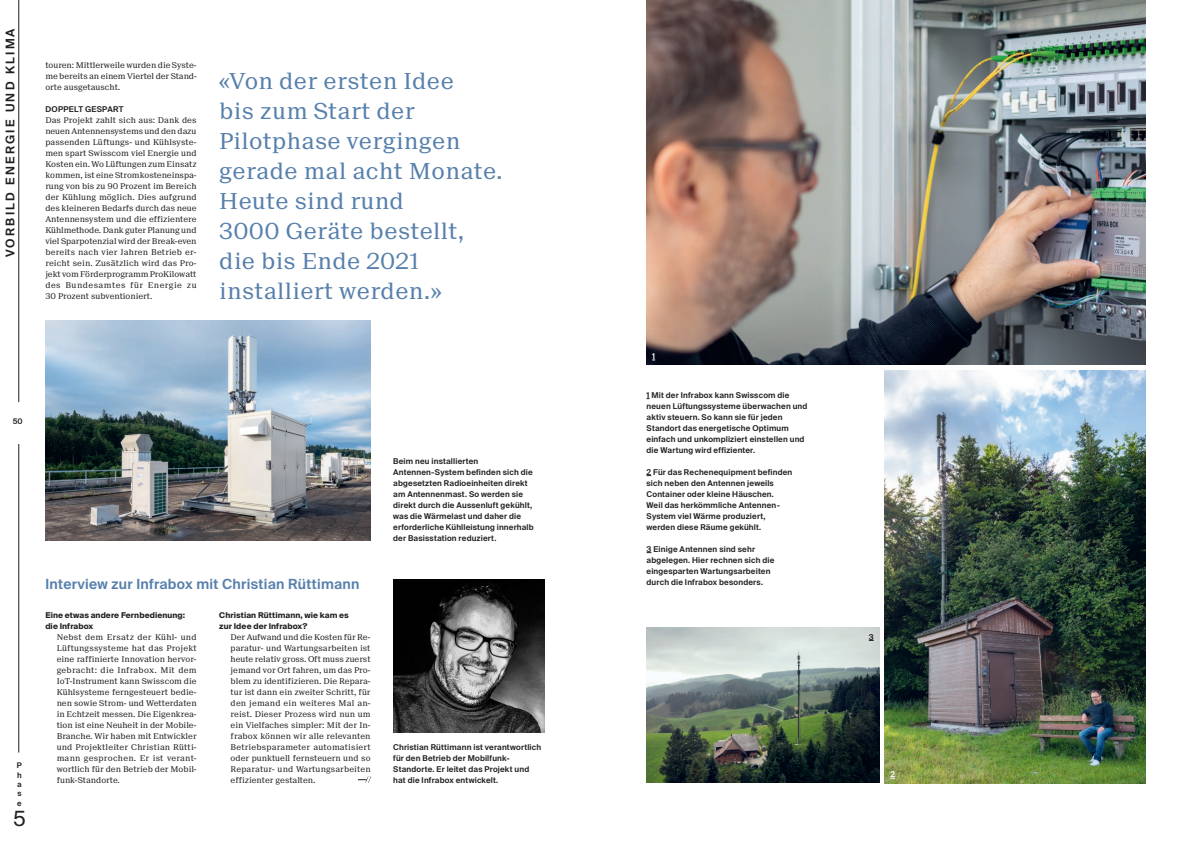
<style>
.page{position:relative;width:1191px;height:842px;background:#fff}
.page>*{position:absolute;margin:0;border:0;box-sizing:border-box;transform-origin:0 0}
.t1{font:22px/30px "Suisse Neue";letter-spacing:.02em;color:#5780ac}
.t2{font:20.9px "Suisse Intl";color:#231f20}
.t3{font:600 14px "Suisse Intl";letter-spacing:.02em;color:#5780ac}
.t4{font:600 12px "Suisse Intl";letter-spacing:.19em;color:#231f20}
.t5{font:8px/11px "Suisse Neue";color:#231f20;text-align:justify}
.t6{font:600 8px/11px "Suisse Intl";letter-spacing:.02em;color:#231f20}
.t7{font:700 8px/11px "Suisse Intl";letter-spacing:.01em;color:#231f20}
.t8{font:600 8px "Suisse Intl";letter-spacing:.04em;color:#231f20}
.t9{font:600 8px "Suisse Intl";color:#fff}
.t10{font:600 7.8px/9.3px "Suisse Intl";color:#231f20;text-align:justify}
</style>
<div class="page">
<img style="left:393px;top:579px;width:151px;height:153px">
<svg style="left:358px;top:776px;width:13px;height:7px"></svg>
<img style="left:646px;top:0;width:499px;height:365px">
<img style="left:884px;top:371px;width:261px;height:412px">
<img style="left:646px;top:627px;width:233px;height:156px">
<img style="left:45px;top:321px;width:325px;height:220px">
<hr style="left:19px;top:0;width:1px;height:402px;background:#231f20">
<hr style="left:19px;top:444px;width:1px;height:308px;background:#231f20">
<h3 class="t4" style="left:3px;top:257px;width:230px;rotate:-90deg">VORBILD ENERGIE UND KLIMA</h3>
<p class="t5" style="left:45px;top:59px;width:153px">touren: Mittlerweile wurden die Syste&shy;me bereits an einem Viertel der Stand&shy;orte ausgetauscht.</p>
<p class="t8" style="left:45px;top:104px;width:80px">DOPPELT GESPART</p>
<p class="t5" style="left:45px;top:114px;width:153px">Das Projekt zahlt sich aus: Dank des neuen Antennensystems und den dazu passenden Lüftungs- und Kühlsyste&shy;men spart Swisscom viel Energie und Kosten ein. Wo Lüftungen zum Einsatz kommen, ist eine Stromkosteneinspa&shy;rung von bis zu 90 Prozent im Bereich der Kühlung möglich. Dies aufgrund des kleineren Bedarfs durch das neue Antennensystem und die effizientere Kühlmethode. Dank guter Planung und viel Sparpotenzial wird der Break-even bereits nach vier Jahren Betrieb er&shy;reicht sein. Zusätzlich wird das Pro&shy;jekt vom Förderprogramm ProKilowatt des Bundesamtes für Energie zu 30 Prozent subventioniert.</p>
<h1 class="t1" style="left:219px;top:66px;width:285px">«Von der ersten Idee<br>bis zum Start der<br>Pilotphase vergingen gerade mal acht Monate.<br>Heute sind rund<br>3000 Geräte bestellt, die bis Ende 2021 installiert werden.»</h1>
<p class="t10" style="left:13px;top:417px;width:11px">50</p>
<p class="t10" style="left:17px;top:761px;width:6px">P h a s e</p>
<h2 class="t2" style="left:13px;top:806px;width:14px">5</h2>
<h3 class="t3" style="left:45px;top:576px;width:316px">Interview zur Infrabox mit Christian Rüttimann</h3>
<p class="t7" style="left:45px;top:609px;width:141px">Eine etwas andere Fernbedienung: die Infrabox</p>
<p class="t5" style="left:57px;top:631px;width:141px">Nebst dem Ersatz der Kühl- und Lüftungssysteme hat das Projekt eine raffinierte Innovation hervor&shy;gebracht: die Infrabox. Mit dem IoT-Instrument kann Swisscom die Kühlsysteme ferngesteuert bedie&shy;nen sowie Strom- und Wetterdaten in Echtzeit messen. Die Eigenkrea&shy;tion ist eine Neuheit in der Mobile-Branche. Wir haben mit Entwickler und Projektleiter Christian Rütti&shy;mann gesprochen. Er ist verant&shy;wortlich für den Betrieb der Mobil&shy;funk-Standorte.</p>
<p class="t7" style="left:219px;top:609px;width:131px">Christian Rüttimann, wie kam es zur Idee der Infrabox?</p>
<p class="t5" style="left:231px;top:631px;width:141px">Der Aufwand und die Kosten für Re&shy;paratur- und Wartungsarbeiten ist heute relativ gross. Oft muss zuerst jemand vor Ort fahren, um das Pro&shy;blem zu identifizieren. Die Repara&shy;tur ist dann ein zweiter Schritt, für den jemand ein weiteres Mal an&shy;reist. Dieser Prozess wird nun um ein Vielfaches simpler: Mit der In&shy;frabox können wir alle relevanten Betriebsparameter automatisiert oder punktuell fernsteuern und so Reparatur- und Wartungsarbeiten effizienter gestalten.</p>
<p class="t6" style="left:393px;top:455px;width:142px">Beim neu installierten Antennen-System befinden sich die abgesetzten Radioeinheiten direkt am Antennenmast. So werden sie direkt durch die Aussenluft gekühlt, was die Wärmelast und daher die erforderliche Kühlleistung innerhalb der Basisstation reduziert.</p>
<p class="t6" style="left:393px;top:741px;width:149px">Christian Rüttimann ist verantwortlich für den Betrieb der Mobilfunk-Standorte. Er leitet das Projekt und hat die Infrabox entwickelt.</p>
<p class="t9" style="left:652px;top:352px;width:4px">1</p>
<p class="t6" style="left:646px;top:389px;width:162px">1 Mit der Infrabox kann Swisscom die neuen Lüftungssysteme überwachen und aktiv steuern. So kann sie für jeden Standort das energetische Optimum einfach und unkompliziert einstellen und die Wartung wird effizienter.</p>
<p class="t6" style="left:646px;top:466px;width:147px">2 Für das Rechenequipment befinden sich neben den Antennen jeweils<br>Container oder kleine Häuschen.<br>Weil das herkömmliche Antennen-<br>System viel Wärme produziert, werden diese Räume gekühlt.</p>
<p class="t6" style="left:646px;top:543px;width:129px">3 Einige Antennen sind sehr abgelegen. Hier rechnen sich die eingesparten Wartungsarbeiten durch die Infrabox besonders.</p>
<p class="t6" style="left:869px;top:631px;width:6px">3</p>
<p class="t9" style="left:890px;top:770px;width:6px">2</p>
</div>
